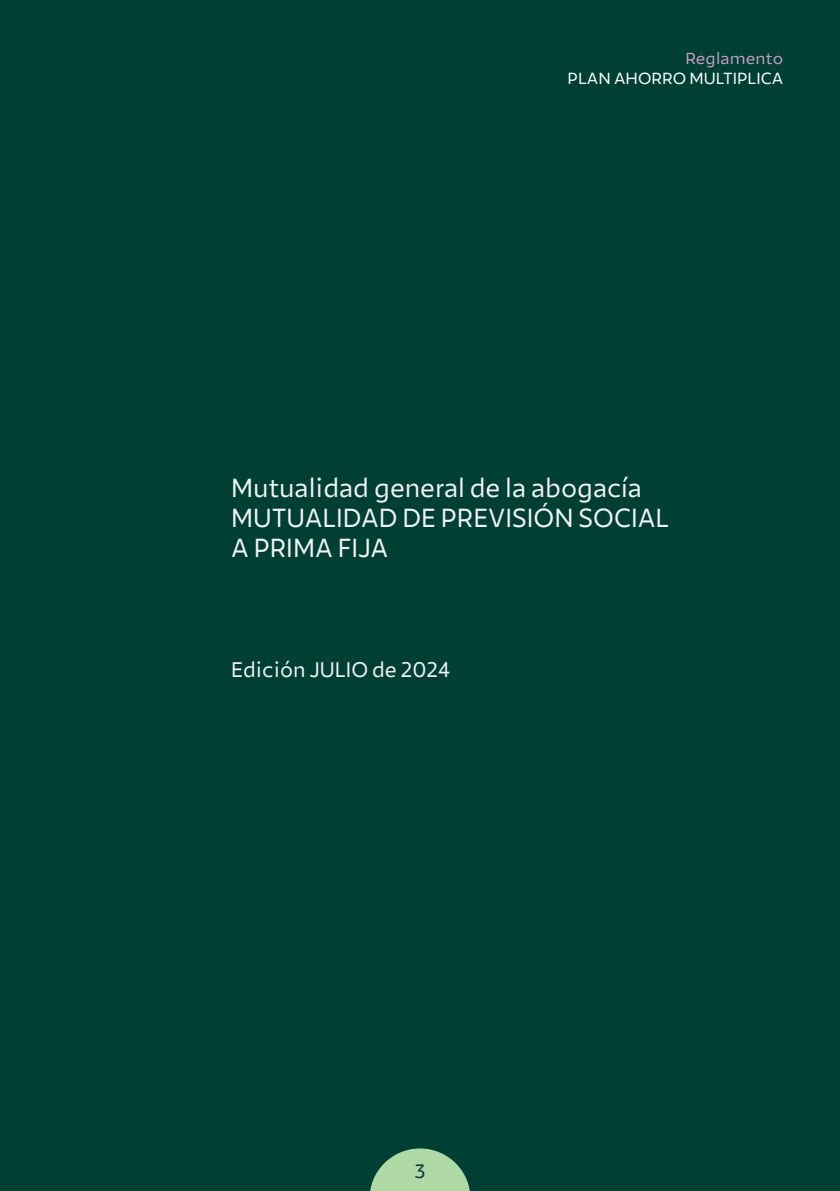
<style>
.page{position:relative;width:840px;height:1191px;background:#fff}
.page>*{position:absolute;margin:0;border:0;box-sizing:border-box;transform-origin:0 0}
.t1{font:26px/30px "Mutualidad";color:#f3f3f3;scale:.95 1}
.t2{font:21px "Mutualidad";color:#f3f3f3;scale:.95 1}
.t3{font:19.2px "Mutualidad";color:#003f34}
.t4{font:16px "Mutualidad";color:#fff}
.t5{font:16px "Mutualidad";letter-spacing:.01em;color:#cb9dbf}
</style>
<div class="page">
<div style="left:0;top:0;width:839px;height:1191px;background:#003f34"></div>
<svg style="left:370px;top:1148px;width:100px;height:43px"></svg>
<p class="t5" style="left:685px;top:49px;width:99px">Reglamento</p>
<p class="t4" style="left:567px;top:69px;width:217px">PLAN AHORRO MULTIPLICA</p>
<p class="t1" style="left:231px;top:473px;width:462px">Mutualidad general de la abogacía<br>MUTUALIDAD DE PREVISIÓN SOCIAL<br>A PRIMA FIJA</p>
<p class="t2" style="left:231px;top:656px;width:232px">Edición JULIO de 2024</p>
<p class="t3" style="left:414px;top:1158px;width:13px">3</p>
</div>
